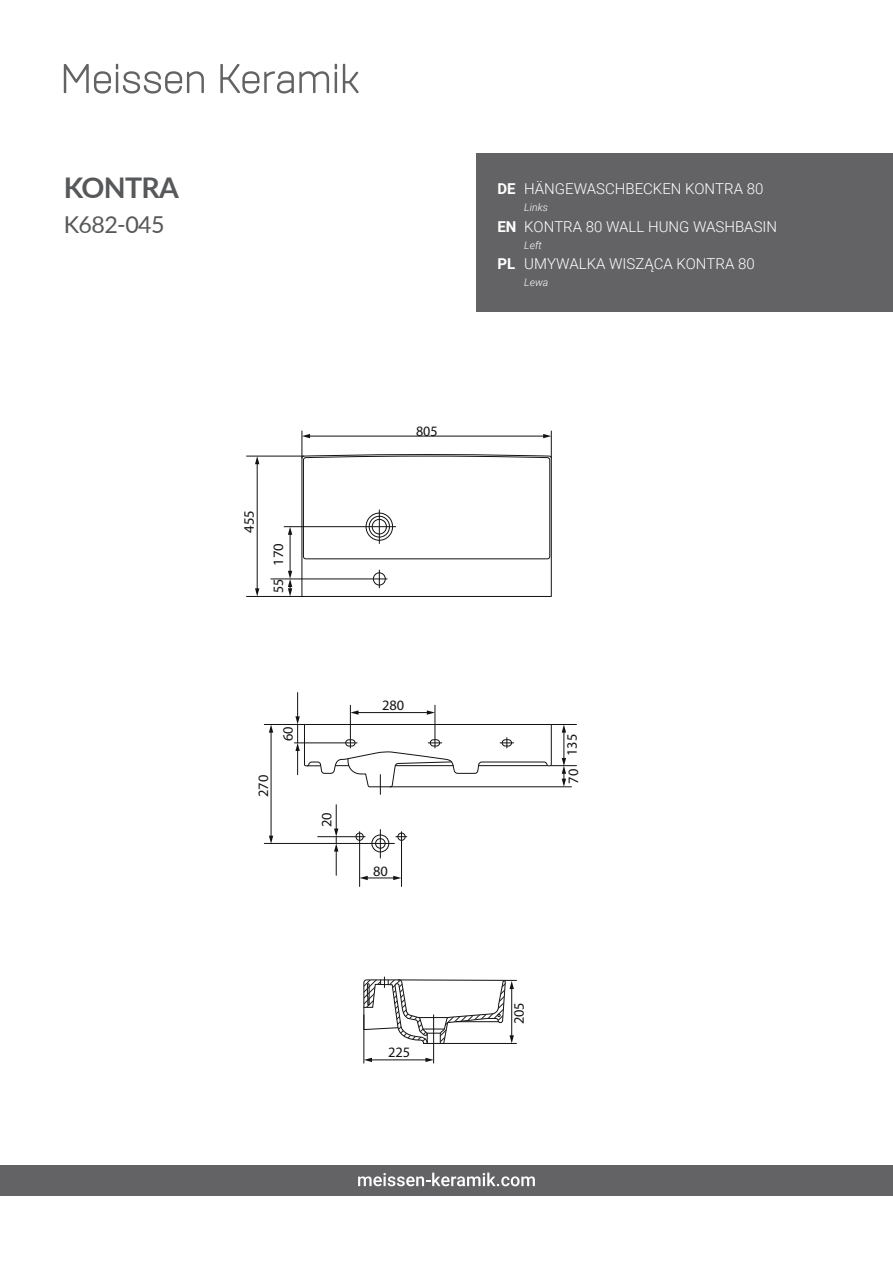
<style>
.page{position:relative;width:893px;height:1263px;background:#fff}
.page>*{position:absolute;margin:0;border:0;box-sizing:border-box;transform-origin:0 0}
.t1{font:700 28.5px "Lato";letter-spacing:-.025em;color:#57585a}
.t2{font:23.25px "Lato";letter-spacing:-.025em;color:#57585a}
.t3{font:300 15px "Roboto";color:#fff}
.t4{font:14.4px "Myriad Pro";color:#111314}
.t5{font:italic 300 10.5px "Roboto";color:#fff}
.s1{font-weight:700}
</style>
<div class="page">
<svg style="left:64px;top:64px;width:295px;height:30px"></svg>
<div style="left:0;top:1165px;width:893px;height:30px;background:#636366"></div>
<svg style="left:358px;top:1172px;width:177px;height:14px"></svg>
<div style="left:476px;top:153px;width:417px;height:158px;background:#636366"></div>
<hr style="left:284px;top:526px;width:112px;height:1px;background:#111314">
<hr style="left:271px;top:579px;width:116px;height:1px;background:#111314">
<hr style="left:290px;top:533px;width:1px;height:39px;background:#111314">
<svg style="left:288px;top:527px;width:4px;height:8px"></svg>
<svg style="left:288px;top:571px;width:4px;height:25px"></svg>
<hr style="left:257px;top:463px;width:1px;height:127px;background:#111314">
<svg style="left:255px;top:457px;width:4px;height:7px"></svg>
<svg style="left:255px;top:588px;width:4px;height:8px"></svg>
<svg style="left:301px;top:431px;width:251px;height:166px"></svg>
<hr style="left:246px;top:456px;width:58px;height:1px;background:#111314">
<hr style="left:246px;top:596px;width:58px;height:1px;background:#111314">
<hr style="left:294px;top:743px;width:63px;height:1px;background:#111314">
<hr style="left:264px;top:724px;width:40px;height:1px;background:#111314">
<hr style="left:264px;top:843px;width:130px;height:1px;background:#111314">
<div style="left:375px;top:838px;width:10px;height:10px;border:1px solid #111314;border-radius:50%"></div>
<div style="left:372px;top:835px;width:17px;height:17px;border:1px solid #111314;border-radius:50%"></div>
<svg style="left:380px;top:829px;width:1px;height:29px"></svg>
<hr style="left:271px;top:731px;width:1px;height:106px;background:#111314">
<svg style="left:269px;top:725px;width:4px;height:8px"></svg>
<svg style="left:269px;top:836px;width:4px;height:8px"></svg>
<div style="left:356px;top:833px;width:7px;height:7px;border:1px solid #111314;border-radius:50%"></div>
<hr style="left:359px;top:832px;width:1px;height:54px;background:#111314">
<hr style="left:318px;top:836px;width:47px;height:1px;background:#111314">
<div style="left:398px;top:833px;width:7px;height:7px;border:1px solid #111314;border-radius:50%"></div>
<hr style="left:401px;top:832px;width:1px;height:54px;background:#111314">
<svg style="left:334px;top:805px;width:4px;height:70px"></svg>
<svg style="left:360px;top:876px;width:41px;height:4px"></svg>
<svg style="left:295px;top:692px;width:281px;height:102px"></svg>
<hr style="left:433px;top:1015px;width:1px;height:48px;background:#111314">
<hr style="left:364px;top:1015px;width:1px;height:48px;background:#111314">
<hr style="left:370px;top:1059px;width:57px;height:1px;background:#111314">
<svg style="left:364px;top:1058px;width:8px;height:4px"></svg>
<svg style="left:425px;top:1058px;width:9px;height:4px"></svg>
<svg style="left:363px;top:976px;width:154px;height:68px"></svg>
<h1 class="t1" style="left:64px;top:166px;width:117px">KONTRA</h1>
<h2 class="t2" style="left:64px;top:208px;width:102px">K682-045</h2>
<p class="t4" style="left:240px;top:533px;width:24px;rotate:-90deg">455</p>
<p class="t4" style="left:269px;top:566px;width:24px;rotate:-90deg">170</p>
<p class="t4" style="left:269px;top:593px;width:16px;rotate:-90deg">55</p>
<p class="t4" style="left:416px;top:422px;width:23px">805</p>
<p class="t4" style="left:255px;top:797px;width:24px;rotate:-90deg">270</p>
<p class="t4" style="left:279px;top:741px;width:16px;rotate:-90deg">60</p>
<p class="t4" style="left:318px;top:827px;width:16px;rotate:-90deg">20</p>
<p class="t4" style="left:382px;top:696px;width:24px">280</p>
<p class="t4" style="left:373px;top:862px;width:16px">80</p>
<p class="t4" style="left:388px;top:1043px;width:24px">225</p>
<p class="t3" style="left:497px;top:178px;width:267px"><span class="s1">DE</span> HÄNGEWASCHBECKEN KONTRA 80</p>
<p class="t5" style="left:524px;top:200px;width:25px">Links</p>
<p class="t3" style="left:497px;top:216px;width:281px"><span class="s1">EN</span> KONTRA 80 WALL HUNG WASHBASIN</p>
<p class="t5" style="left:524px;top:238px;width:19px">Left</p>
<p class="t3" style="left:497px;top:253px;width:259px"><span class="s1">PL</span> UMYWALKA WISZĄCA KONTRA 80</p>
<p class="t5" style="left:524px;top:275px;width:25px">Lewa</p>
<p class="t4" style="left:563px;top:756px;width:24px;rotate:-90deg">135</p>
<p class="t4" style="left:564px;top:783px;width:16px;rotate:-90deg">70</p>
<p class="t4" style="left:510px;top:1024px;width:24px;rotate:-90deg">205</p>
</div>
